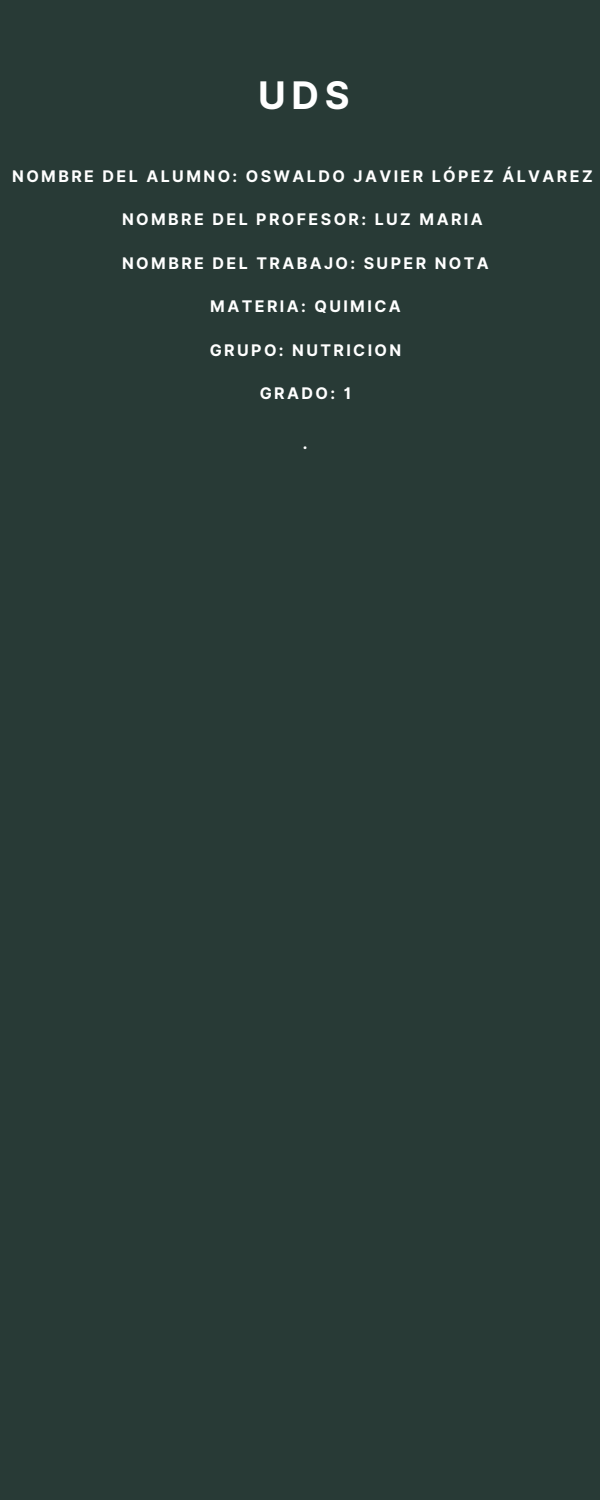
<style>
.page{position:relative;width:600px;height:1500px;background:#283a36}
.page>*{position:absolute;margin:0;border:0;box-sizing:border-box;transform-origin:0 0}
.t1{font:700 38px "Inter";color:#fff}
.t2{font:22px "Inter";color:#fff}
.t3{font:700 16px "Inter";letter-spacing:.15em;color:#fff}
</style>
<div class="page">
<h1 class="t1" style="left:258px;top:72px;width:93px">UDS</h1>
<p class="t3" style="left:12px;top:166px;width:582px">NOMBRE DEL ALUMNO: OSWALDO JAVIER LÓPEZ ÁLVAREZ</p>
<p class="t3" style="left:122px;top:210px;width:362px">NOMBRE DEL PROFESOR: LUZ MARIA</p>
<p class="t3" style="left:122px;top:253px;width:368px">NOMBRE DEL TRABAJO: SUPER NOTA</p>
<p class="t3" style="left:210px;top:297px;width:192px">MATERIA: QUIMICA</p>
<p class="t3" style="left:210px;top:340px;width:193px">GRUPO: NUTRICION</p>
<p class="t3" style="left:260px;top:384px;width:93px">GRADO: 1</p>
<h2 class="t2" style="left:302px;top:428px;width:8px">.</h2>
</div>
